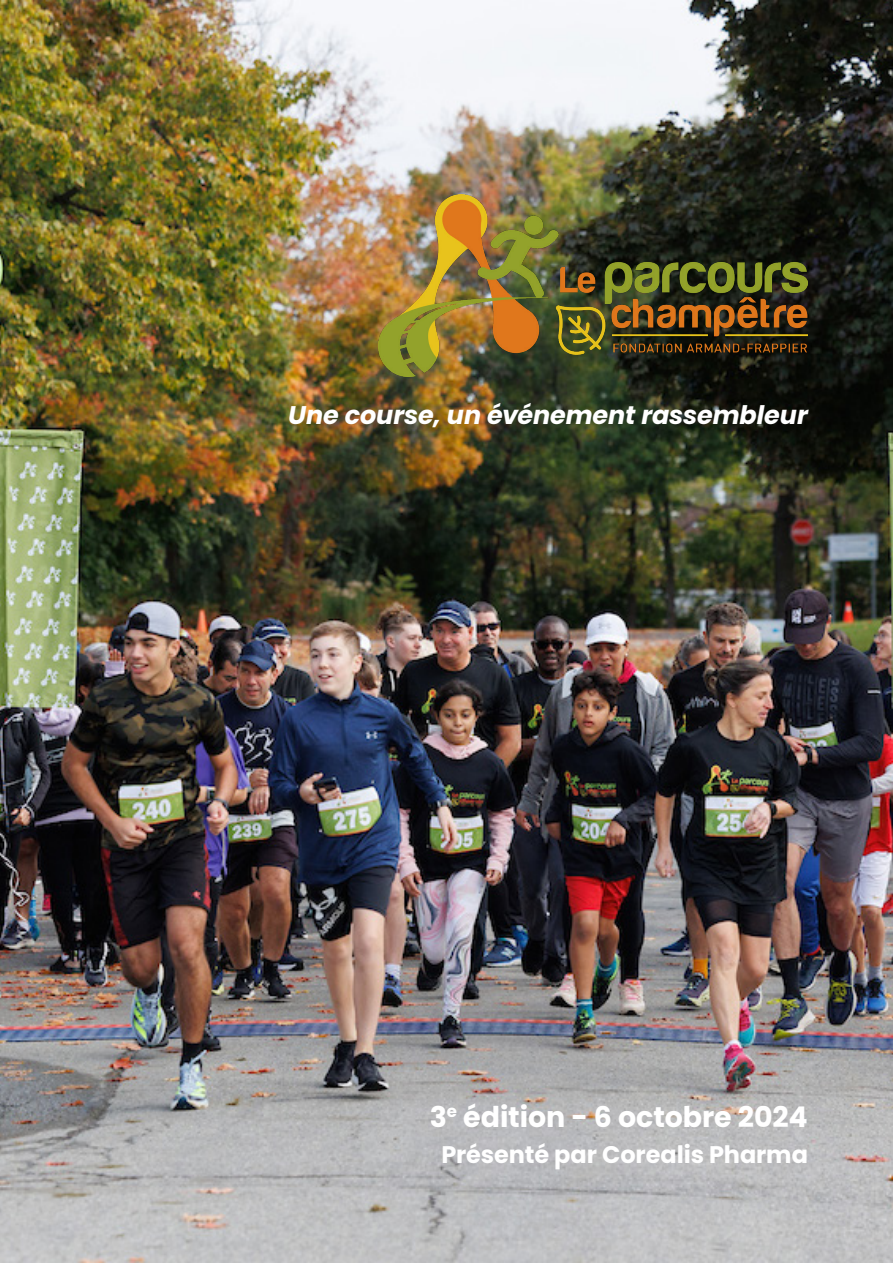
<style>
.page{position:relative;width:893px;height:1263px;background:#fff}
.page>*{position:absolute;margin:0;border:0;box-sizing:border-box;transform-origin:0 0}
.t1{font:700 28.5px "Poppins";letter-spacing:-.005em;color:#fff}
.t2{font:italic 700 25.5px "Poppins";letter-spacing:-.005em;color:#fff}
.t3{font:700 24px "Poppins";letter-spacing:-.005em;color:#fff}
</style>
<div class="page">
<img style="left:0;top:0;width:893px;height:1263px">
<img style="left:378px;top:194px;width:430px;height:182px">
<p class="t2" style="left:288px;top:401px;width:521px">Une course, un événement rassembleur</p>
<p class="t1" style="left:430px;top:1100px;width:380px">3<sup>e</sup> édition - 6 octobre 2024</p>
<p class="t3" style="left:441px;top:1140px;width:368px">Présenté par Corealis Pharma</p>
</div>
